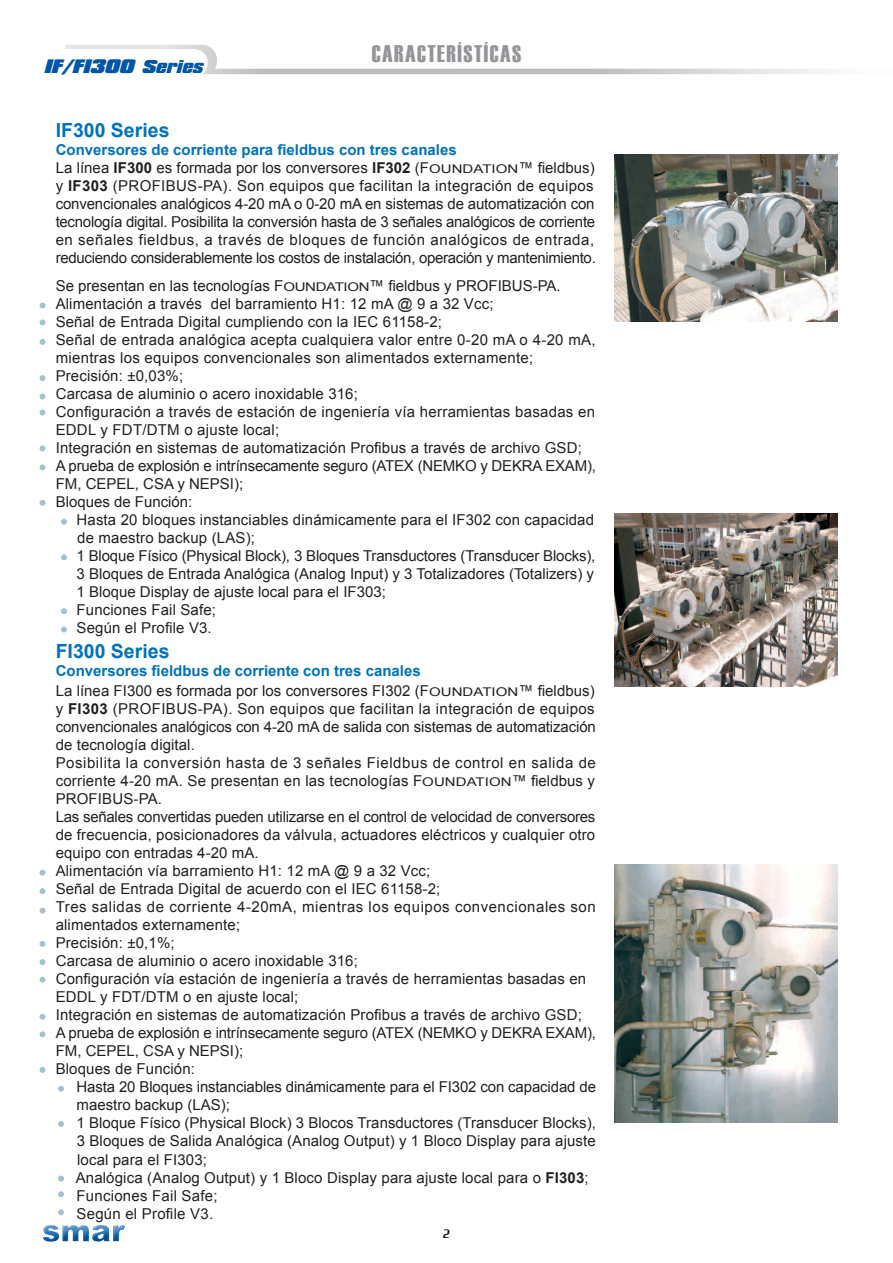
<style>
.page{position:relative;width:893px;height:1263px;background:#fff}
.page>*{position:absolute;margin:0;border:0;box-sizing:border-box;transform-origin:0 0}
.txt-dim{font:24px "Haettenschweiler";letter-spacing:.06em;color:#939598}
.t1{font:700 19.5px "Arial";color:#0072bc}
.t2{font:italic 900 16.8px "Compacta BT";color:#0156a8;scale:1.1 1}
.t3{font:15px/18px "Arial";letter-spacing:.01em;color:#231f20}
.t4{font:15px "Arial";letter-spacing:-.01em;color:#231f20}
.t5{font:15px "Arial";letter-spacing:-.015em;color:#231f20}
.t6{font:15px/18px "Arial";letter-spacing:.035em;color:#231f20}
.t7{font:15px "Arial";letter-spacing:-.02em;color:#231f20}
.t8{font:700 15px "Arial";color:#0072bc}
.t9{font:15px "Arial";letter-spacing:.04em;color:#231f20}
.t10{font:12px "Intercity";color:#231f20}
.s1{font-size:15.9px}
.s2{font-weight:700}
.s3{font-size:12px}
</style>
<div class="page">
<img style="left:43px;top:1225px;width:82px;height:17px">
<svg style="left:65px;top:49px;width:144px;height:25px"></svg>
<svg style="left:40px;top:302px;width:5px;height:6px"></svg>
<svg style="left:40px;top:319px;width:5px;height:6px"></svg>
<svg style="left:40px;top:339px;width:5px;height:6px"></svg>
<svg style="left:40px;top:393px;width:5px;height:6px"></svg>
<svg style="left:40px;top:375px;width:5px;height:6px"></svg>
<svg style="left:40px;top:410px;width:5px;height:5px"></svg>
<svg style="left:40px;top:445px;width:5px;height:6px"></svg>
<svg style="left:40px;top:500px;width:5px;height:6px"></svg>
<svg style="left:61px;top:519px;width:6px;height:6px"></svg>
<svg style="left:61px;top:554px;width:6px;height:6px"></svg>
<svg style="left:61px;top:608px;width:6px;height:6px"></svg>
<svg style="left:61px;top:626px;width:6px;height:6px"></svg>
<svg style="left:40px;top:870px;width:5px;height:6px"></svg>
<svg style="left:40px;top:888px;width:5px;height:6px"></svg>
<svg style="left:40px;top:908px;width:5px;height:5px"></svg>
<svg style="left:40px;top:959px;width:5px;height:6px"></svg>
<svg style="left:40px;top:941px;width:5px;height:6px"></svg>
<svg style="left:40px;top:977px;width:5px;height:6px"></svg>
<svg style="left:40px;top:1014px;width:5px;height:6px"></svg>
<svg style="left:40px;top:1031px;width:5px;height:6px"></svg>
<svg style="left:40px;top:1067px;width:5px;height:6px"></svg>
<svg style="left:58px;top:1086px;width:6px;height:6px"></svg>
<svg style="left:58px;top:1121px;width:6px;height:6px"></svg>
<svg style="left:58px;top:1175px;width:6px;height:6px"></svg>
<svg style="left:58px;top:1191px;width:6px;height:6px"></svg>
<img style="left:614px;top:154px;width:223px;height:168px">
<img style="left:614px;top:513px;width:223px;height:174px">
<img style="left:614px;top:865px;width:223px;height:258px">
<svg style="left:40px;top:464px;width:5px;height:6px"></svg>
<svg style="left:58px;top:1209px;width:6px;height:6px"></svg>
<p class="t2" style="left:44px;top:56px;width:151px">IF/FI300 <span class="s1">Series</span></p>
<p class="txt-dim" style="left:372px;top:37px;width:151px">CARACTERÍSTÍCAS</p>
<p class="t1" style="left:56px;top:117px;width:115px">IF300 Series</p>
<p class="t8" style="left:56px;top:140px;width:402px">Conversores de corriente para fieldbus con tres canales</p>
<p class="t3" style="left:56px;top:159px;width:540px">La línea <span class="s2">IF300</span> es formada por los conversores <span class="s2">IF302</span> (F<span class="s3">OUNDATION</span>™ fieldbus) y <span class="s2">IF303</span> (PROFIBUS-PA). Son equipos que facilitan la integración de equipos</p>
<p class="t4" style="left:56px;top:194px;width:540px">convencionales analógicos 4-20 mA o 0-20 mA en sistemas de automatización con</p>
<p class="t7" style="left:56px;top:212px;width:541px">tecnología digital. Posibilita la conversión hasta de 3 señales analógicos de corriente</p>
<p class="t9" style="left:56px;top:230px;width:540px">en señales fieldbus, a través de bloques de función analógicos de entrada,</p>
<p class="t7" style="left:56px;top:248px;width:542px">reduciendo considerablemente los costos de instalación, operación y mantenimiento.</p>
<p class="t3" style="left:56px;top:277px;width:507px">Se presentan en las tecnologías F<span class="s3">OUNDATION</span>™ fieldbus y PROFIBUS-PA.</p>
<p class="t3" style="left:56px;top:295px;width:439px">Alimentación a través del barramiento H1: 12 mA @ 9 a 32 Vcc;</p>
<p class="t3" style="left:56px;top:313px;width:388px">Señal de Entrada Digital cumpliendo con la IEC 61158-2;</p>
<p class="t3" style="left:56px;top:331px;width:541px">Señal de entrada analógica acepta cualquiera valor entre 0-20 mA o 4-20 mA, mientras los equipos convencionales son alimentados externamente;</p>
<p class="t3" style="left:56px;top:367px;width:129px">Precisión: ±0,03%;</p>
<p class="t3" style="left:56px;top:385px;width:304px">Carcasa de aluminio o acero inoxidable 316;</p>
<p class="t3" style="left:56px;top:403px;width:541px">Configuración a través de estación de ingeniería vía herramientas basadas en<br>EDDL y FDT/DTM o ajuste local;</p>
<p class="t3" style="left:56px;top:439px;width:528px">Integración en sistemas de automatización Profibus a través de archivo GSD;</p>
<p class="t5" style="left:56px;top:456px;width:542px">A prueba de explosión e intrínsecamente seguro (ATEX (NEMKO y DEKRA EXAM),</p>
<p class="t3" style="left:56px;top:475px;width:189px">FM, CEPEL, CSA y NEPSI);</p>
<p class="t3" style="left:56px;top:493px;width:138px">Bloques de Función:</p>
<p class="t3" style="left:77px;top:511px;width:519px">Hasta 20 bloques instanciables dinámicamente para el IF302 con capacidad</p>
<p class="t3" style="left:77px;top:529px;width:179px">de maestro backup (LAS);</p>
<p class="t4" style="left:77px;top:546px;width:520px">1 Bloque Físico (Physical Block), 3 Bloques Transductores (Transducer Blocks),</p>
<p class="t3" style="left:77px;top:565px;width:519px">3 Bloques de Entrada Analógica (Analog Input) y 3 Totalizadores (Totalizers) y</p>
<p class="t3" style="left:77px;top:583px;width:311px">1 Bloque Display de ajuste local para el IF303;</p>
<p class="t3" style="left:77px;top:601px;width:141px">Funciones Fail Safe;</p>
<p class="t3" style="left:77px;top:619px;width:137px">Según el Profile V3.</p>
<p class="t1" style="left:56px;top:638px;width:115px">FI300 Series</p>
<p class="t8" style="left:56px;top:661px;width:367px">Conversores fieldbus de corriente con tres canales</p>
<p class="t3" style="left:56px;top:682px;width:540px">La línea FI300 es formada por los conversores FI302 (F<span class="s3">OUNDATION</span>™ fieldbus) y <span class="s2">FI303</span> (PROFIBUS-PA). Son equipos que facilitan la integración de equipos</p>
<p class="t4" style="left:56px;top:717px;width:542px">convencionales analógicos con 4-20 mA de salida con sistemas de automatización</p>
<p class="t3" style="left:56px;top:736px;width:141px">de tecnología digital.</p>
<p class="t6" style="left:56px;top:754px;width:542px">Posibilita la conversión hasta de 3 señales Fieldbus de control en salida de</p>
<p class="t3" style="left:56px;top:772px;width:541px">corriente 4-20 mA. Se presentan en las tecnologías F<span class="s3">OUNDATION</span>™ fieldbus y<br>PROFIBUS-PA.</p>
<p class="t5" style="left:56px;top:807px;width:541px">Las señales convertidas pueden utilizarse en el control de velocidad de conversores</p>
<p class="t3" style="left:56px;top:826px;width:541px">de frecuencia, posicionadores da válvula, actuadores eléctricos y cualquier otro equipo con entradas 4-20 mA.</p>
<p class="t3" style="left:56px;top:862px;width:376px">Alimentación vía barramiento H1: 12 mA @ 9 a 32 Vcc;</p>
<p class="t3" style="left:56px;top:880px;width:386px">Señal de Entrada Digital de acuerdo con el IEC 61158-2;</p>
<p class="t6" style="left:56px;top:898px;width:541px">Tres salidas de corriente 4-20mA, mientras los equipos convencionales son alimentados externamente;</p>
<p class="t3" style="left:56px;top:934px;width:121px">Precisión: ±0,1%;</p>
<p class="t3" style="left:56px;top:952px;width:304px">Carcasa de aluminio o acero inoxidable 316;</p>
<p class="t3" style="left:56px;top:970px;width:532px">Configuración vía estación de ingeniería a través de herramientas basadas en<br>EDDL y FDT/DTM o en ajuste local;</p>
<p class="t3" style="left:56px;top:1006px;width:528px">Integración en sistemas de automatización Profibus a través de archivo GSD;</p>
<p class="t5" style="left:56px;top:1023px;width:542px">A prueba de explosión e intrínsecamente seguro (ATEX (NEMKO y DEKRA EXAM),</p>
<p class="t3" style="left:56px;top:1042px;width:189px">FM, CEPEL, CSA y NEPSI);</p>
<p class="t3" style="left:56px;top:1060px;width:141px">Bloques de Función:</p>
<p class="t4" style="left:77px;top:1077px;width:521px">Hasta 20 Bloques instanciables dinámicamente para el FI302 con capacidad de</p>
<p class="t3" style="left:77px;top:1096px;width:155px">maestro backup (LAS);</p>
<p class="t3" style="left:77px;top:1114px;width:521px">1 Bloque Físico (Physical Block) 3 Blocos Transductores (Transducer Blocks),</p>
<p class="t3" style="left:77px;top:1132px;width:521px">3 Bloques de Salida Analógica (Analog Output) y 1 Bloco Display para ajuste</p>
<p class="t3" style="left:77px;top:1150px;width:131px">local para el FI303;</p>
<p class="t3" style="left:76px;top:1168px;width:515px">Analógica (Analog Output) y 1 Bloco Display para ajuste local para o <span class="s2">FI303</span>;</p>
<p class="t3" style="left:77px;top:1186px;width:143px">Funciones Fail Safe;</p>
<p class="t3" style="left:77px;top:1204px;width:138px">Según el Profile V3.</p>
<p class="t10" style="left:443px;top:1227px;width:9px">2</p>
</div>
